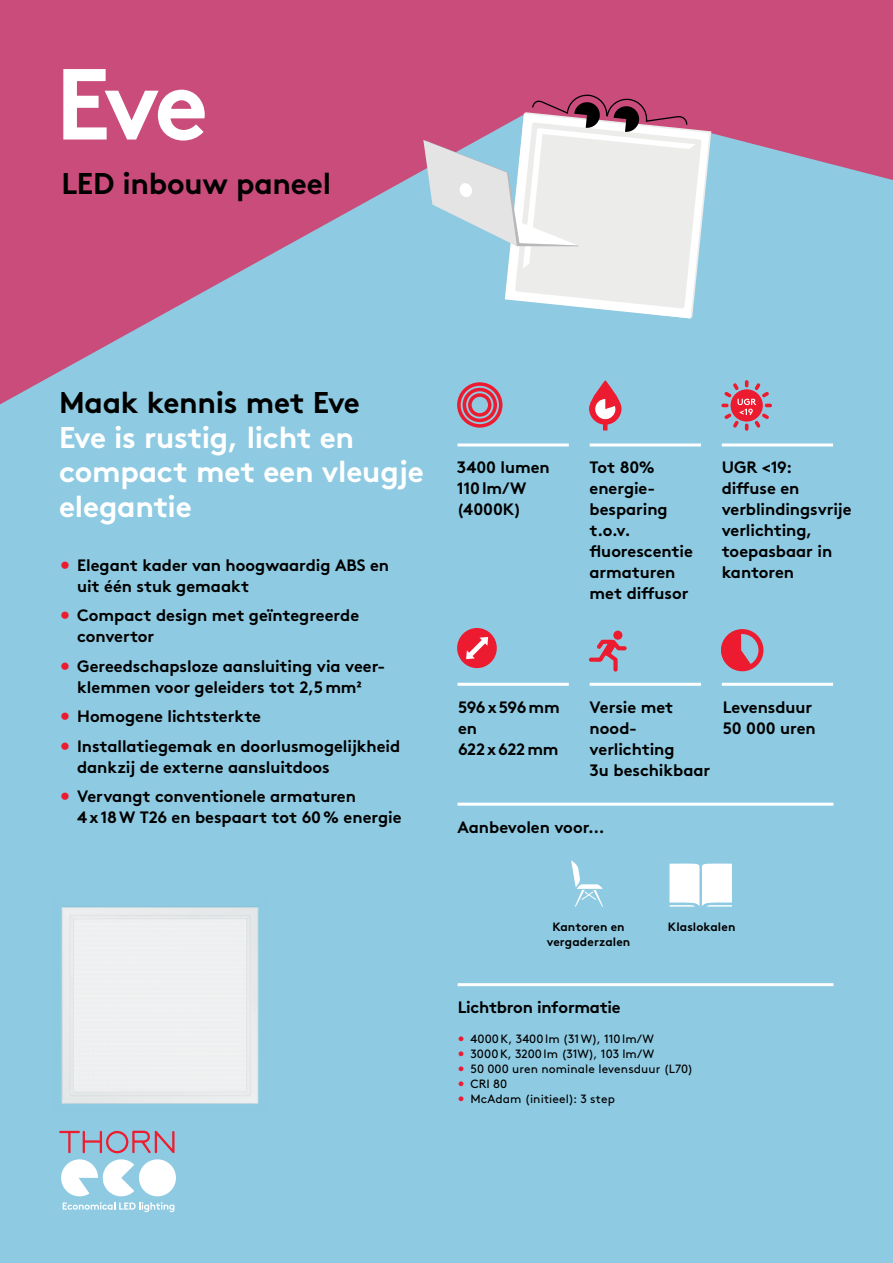
<style>
.page{position:relative;width:893px;height:1263px;background:#8ecbe2}
.page>*{position:absolute;margin:0;border:0;box-sizing:border-box;transform-origin:0 0}
.t1{font:700 100.65px "Brown";color:#fff}
.t2{font:700 30px/34.5px "Brown";letter-spacing:-.01em;color:#fff}
.t3{font:700 30px "Brown";letter-spacing:-.01em;color:#000}
.t4{font:700 16.5px/21px "Brown";letter-spacing:-.005em;color:#000}
.t5{font:12px "Brown";letter-spacing:.01em;color:#000}
.t6{font:700 12px/15px "Brown";letter-spacing:.01em;color:#000;text-align:center}
.s1{color:#ed1b2f}
</style>
<div class="page">
<svg style="left:0;top:0;width:893px;height:404px;fill:#c94c7a"></svg>
<svg style="left:423px;top:93px;width:288px;height:225px"></svg>
<img style="left:61px;top:906px;width:198px;height:198px">
<hr style="left:458px;top:983px;width:375px;height:3px;background:#fff">
<svg style="left:589px;top:380px;width:32px;height:45px"></svg>
<svg style="left:603px;top:421px;width:4px;height:9px"></svg>
<div style="left:595px;top:399px;width:20px;height:20px;background:#fff;border-radius:50%"></div>
<svg style="left:605px;top:394px;width:16px;height:15px"></svg>
<svg style="left:589px;top:640px;width:38px;height:32px"></svg>
<div style="left:613px;top:631px;width:9px;height:9px;background:#ed1b2f;border-radius:50%"></div>
<div style="left:721px;top:630px;width:40px;height:40px;background:#ed1b2f;border-radius:50%"></div>
<svg style="left:741px;top:629px;width:23px;height:43px"></svg>
<div style="left:721px;top:629px;width:42px;height:42px;border:5px solid #ed1b2f;border-radius:50%"></div>
<hr style="left:457px;top:443px;width:112px;height:3px;background:#fff">
<hr style="left:457px;top:683px;width:112px;height:3px;background:#fff">
<hr style="left:457px;top:803px;width:376px;height:3px;background:#fff">
<hr style="left:590px;top:443px;width:111px;height:3px;background:#fff">
<hr style="left:590px;top:683px;width:111px;height:3px;background:#fff">
<hr style="left:722px;top:443px;width:111px;height:3px;background:#fff">
<hr style="left:722px;top:683px;width:111px;height:3px;background:#fff">
<svg style="left:571px;top:860px;width:32px;height:47px"></svg>
<svg style="left:669px;top:863px;width:63px;height:44px;background:#f0f8fb"></svg>
<svg style="left:721px;top:380px;width:51px;height:51px"></svg>
<svg style="left:457px;top:382px;width:45px;height:46px"></svg>
<div style="left:457px;top:628px;width:40px;height:40px;background:#ed1b2f;border-radius:50%"></div>
<svg style="left:466px;top:637px;width:22px;height:22px"></svg>
<svg style="left:59px;top:1130px;width:116px;height:82px"></svg>
<h1 class="t1" style="left:55px;top:23px;width:154px">Eve</h1>
<h2 class="t3" style="left:62px;top:160px;width:271px">LED inbouw paneel</h2>
<h2 class="t3" style="left:59px;top:378px;width:302px">Maak kennis met Eve</h2>
<h2 class="t2" style="left:59px;top:417px;width:366px">Eve is rustig, licht en compact met een vleugje elegantie</h2>
<p class="t4" style="left:77px;top:553px;width:313px;text-indent:-17px"><span class="s1">•</span> Elegant kader van hoogwaardig ABS en uit één stuk gemaakt</p>
<p class="t4" style="left:77px;top:603px;width:284px;text-indent:-17px"><span class="s1">•</span> Compact design met geïntegreerde convertor</p>
<p class="t4" style="left:60px;top:654px;width:327px;text-align:center"><span class="s1">•</span> Gereedschapsloze aansluiting via veer&shy;klemmen voor geleiders tot 2,5mm²</p>
<p class="t4" style="left:60px;top:704px;width:202px"><span class="s1">•</span> Homogene lichtsterkte</p>
<p class="t4" style="left:77px;top:734px;width:325px;text-indent:-17px"><span class="s1">•</span> Installatiegemak en doorlusmogelijkheid dankzij de externe aansluitdoos</p>
<p class="t4" style="left:77px;top:784px;width:326px;text-indent:-17px"><span class="s1">•</span> Vervangt conventionele armaturen<br>4x18W T26 en bespaart tot 60% energie</p>
<p class="t4" style="left:457px;top:455px;width:94px">3400 lumen<br>110lm/W (4000K)</p>
<p class="t4" style="left:589px;top:455px;width:105px">Tot 80% energie&shy;besparing t.o.v. fluorescentie armaturen met diffusor</p>
<p class="t4" style="left:722px;top:455px;width:131px">UGR &lt;19:<br>diffuse en verblindingsvrije verlichting, toepasbaar in kantoren</p>
<p class="t4" style="left:458px;top:695px;width:103px">596x596mm en<br>622x622mm</p>
<p class="t4" style="left:590px;top:695px;width:122px">Versie met nood&shy;verlichting<br>3u beschikbaar</p>
<p class="t4" style="left:723px;top:695px;width:95px">Levensduur<br>50 000 uren</p>
<p class="t4" style="left:458px;top:815px;width:148px">Aanbevolen voor...</p>
<p class="t6" style="left:547px;top:918px;width:85px">Kantoren en vergaderzalen</p>
<p class="t6" style="left:668px;top:918px;width:69px">Klaslokalen</p>
<p class="t4" style="left:458px;top:995px;width:165px">Lichtbron informatie</p>
<p class="t5" style="left:458px;top:1030px;width:198px"><span class="s1">•</span> 4000K, 3400lm (31W), 110lm/W</p>
<p class="t5" style="left:458px;top:1045px;width:198px"><span class="s1">•</span> 3000K, 3200lm (31W), 103 lm/W</p>
<p class="t5" style="left:458px;top:1060px;width:237px"><span class="s1">•</span> 50 000 uren nominale levensduur (L70)</p>
<p class="t5" style="left:458px;top:1075px;width:51px"><span class="s1">•</span> CRI 80</p>
<p class="t5" style="left:458px;top:1090px;width:159px"><span class="s1">•</span> McAdam (initieel): 3 step</p>
</div>
